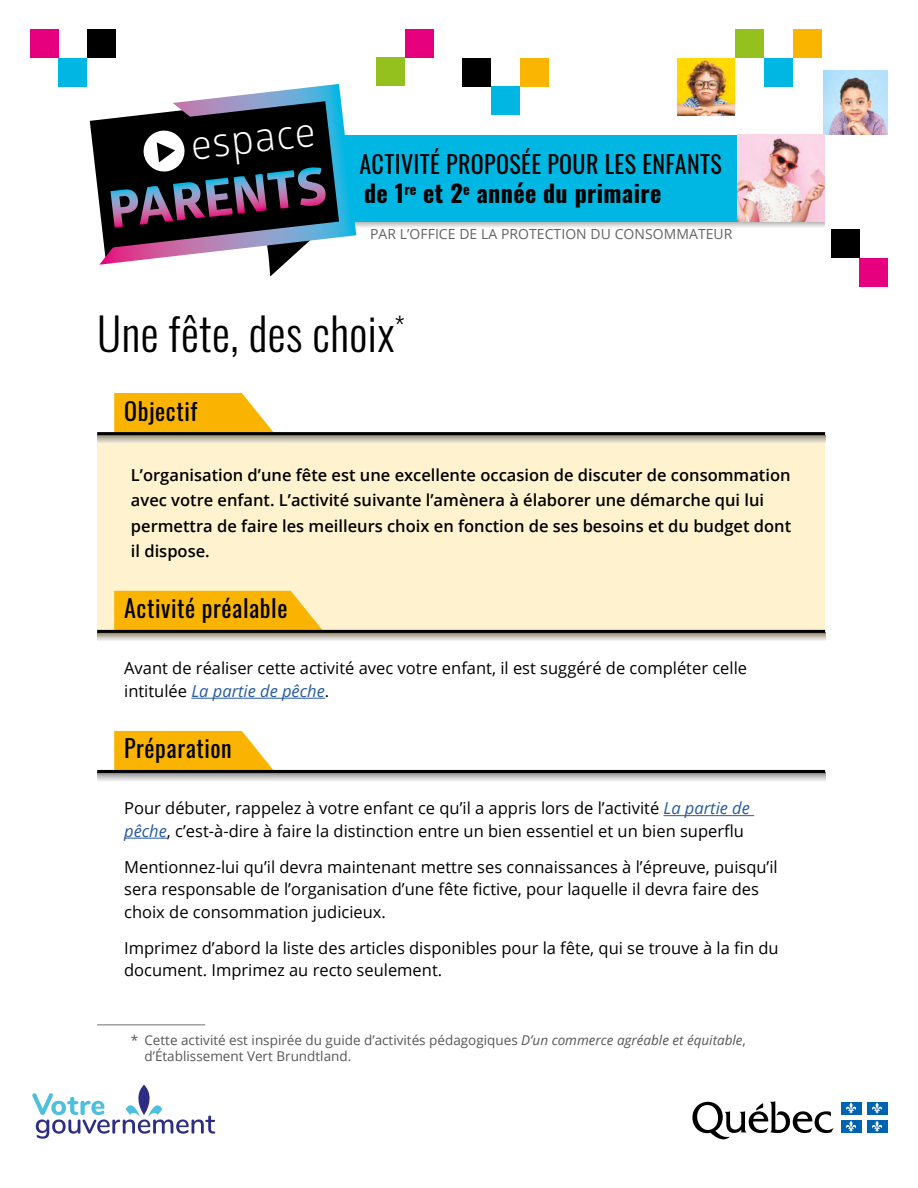
<style>
.page{position:relative;width:918px;height:1188px;background:#fff}
.page>*{position:absolute;margin:0;border:0;box-sizing:border-box;transform-origin:0 0}
.Titre_1{font:300 45px "Oswald";letter-spacing:.01em;color:#000}
.t1{font:40.65px "Glober";color:#fff}
.Titre2{font:24px "Oswald";letter-spacing:.025em;color:#000}
.Activité{font:24px "Oswald";letter-spacing:.015em;color:#000}
.Activité-2{font:700 24px "Oswald";letter-spacing:.015em;color:#000}
.t2{font:16.5px/22.5px "Open Sans";color:#000}
.p_retrait{font:600 16.5px/25.5px "Open Sans";color:#000}
.Activité-3{font:13.95px "Open Sans";letter-spacing:.005em;color:#646363}
.note{font:13.5px/16.5px "Open Sans";color:#575756}
.s1{font-style:italic;color:#275b9b}
.s2{font-style:italic}
</style>
<div class="page">
<svg style="left:114px;top:393px;width:159px;height:39px;background:#fabb19"></svg>
<div style="left:97px;top:434px;width:728px;height:203px;background:#fff2ce"></div>
<hr style="left:97px;top:432px;width:728px;height:3px;background:#000">
<svg style="left:97px;top:435px;width:728px;height:9px;background:#c6bfac"></svg>
<svg style="left:356px;top:221px;width:468px;height:7px;background:#c0d4d8"></svg>
<div style="left:31px;top:29px;width:28px;height:29px;background:#e6007d"></div>
<div style="left:87px;top:29px;width:29px;height:29px;background:#000"></div>
<div style="left:59px;top:58px;width:28px;height:29px;background:#00b7e3"></div>
<div style="left:376px;top:58px;width:29px;height:28px;background:#95c11f"></div>
<div style="left:405px;top:29px;width:29px;height:28px;background:#e6007d"></div>
<div style="left:462px;top:58px;width:29px;height:29px;background:#000"></div>
<div style="left:520px;top:58px;width:29px;height:29px;background:#fab500"></div>
<div style="left:491px;top:86px;width:29px;height:29px;background:#00b7e3"></div>
<div style="left:735px;top:29px;width:29px;height:29px;background:#95c11f"></div>
<div style="left:793px;top:29px;width:29px;height:29px;background:#fab500"></div>
<div style="left:764px;top:58px;width:29px;height:29px;background:#00b7e3"></div>
<img style="left:678px;top:58px;width:57px;height:57px">
<div style="left:113px;top:135px;width:693px;height:86px;background:#00b7e3"></div>
<img style="left:824px;top:71px;width:63px;height:64px">
<svg style="left:252px;top:84px;width:104px;height:153px"></svg>
<svg style="left:90px;top:94px;width:255px;height:183px"></svg>
<div style="left:831px;top:229px;width:29px;height:29px;background:#000"></div>
<div style="left:859px;top:258px;width:29px;height:29px;background:#e6007d"></div>
<img style="left:738px;top:135px;width:86px;height:86px">
<svg style="left:32px;top:1085px;width:183px;height:54px"></svg>
<svg style="left:692px;top:1101px;width:142px;height:39px"></svg>
<div style="left:841px;top:1102px;width:20px;height:12px;background:#0063af"></div>
<svg style="left:846px;top:1102px;width:10px;height:12px"></svg>
<div style="left:867px;top:1102px;width:20px;height:12px;background:#0063af"></div>
<svg style="left:872px;top:1102px;width:10px;height:12px"></svg>
<div style="left:841px;top:1120px;width:20px;height:12px;background:#0063af"></div>
<svg style="left:846px;top:1121px;width:10px;height:11px"></svg>
<div style="left:867px;top:1120px;width:20px;height:12px;background:#0063af"></div>
<svg style="left:872px;top:1121px;width:10px;height:11px"></svg>
<svg style="left:114px;top:591px;width:209px;height:39px;background:#f9b810"></svg>
<svg style="left:97px;top:633px;width:728px;height:8px;background:#c7c3ba"></svg>
<svg style="left:97px;top:773px;width:728px;height:8px;background:#c3c3c3"></svg>
<hr style="left:97px;top:630px;width:728px;height:3px;background:#000">
<svg style="left:114px;top:731px;width:160px;height:39px;background:#fabb1a"></svg>
<hr style="left:97px;top:770px;width:728px;height:3px;background:#000">
<hr style="left:191px;top:698px;width:134px;height:1px;background:#275b9b">
<hr style="left:664px;top:815px;width:90px;height:1px;background:#275b9b">
<hr style="left:124px;top:838px;width:43px;height:1px;background:#275b9b">
<hr style="left:97px;top:1024px;width:108px;height:1px;background:#706f6f">
<h2 class="t1" style="left:187px;top:118px;width:127px;rotate:-7deg">espace</h2>
<p class="Activité" style="left:360px;top:143px;width:364px">ACTIVITÉ PROPOSÉE POUR LES ENFANTS</p>
<p class="Activité-2" style="left:364px;top:181px;width:299px">de 1<sup>re</sup> et 2<sup>e</sup> année du primaire</p>
<p class="Activité-3" style="left:370px;top:224px;width:364px">PAR L’OFFICE DE LA PROTECTION DU CONSOMMATEUR</p>
<h1 class="Titre_1" style="left:97px;top:294px;width:309px">Une fête, des choix<sup>*</sup></h1>
<h2 class="Titre2" style="left:124px;top:390px;width:75px">Objectif</h2>
<p class="p_retrait" style="left:131px;top:461px;width:662px">L’organisation d’une fête est une excellente occasion de discuter de consommation avec votre enfant. L’activité suivante l’amènera à élaborer une démarche qui lui permettra de faire les meilleurs choix en fonction de ses besoins et du budget dont il dispose.</p>
<h2 class="Titre2" style="left:124px;top:587px;width:165px">Activité préalable</h2>
<p class="t2" style="left:124px;top:657px;width:624px">Avant de réaliser cette activité avec votre enfant, il est suggéré de compléter celle intitulée <span class="s1">La partie de pêche</span>.</p>
<h2 class="Titre2" style="left:124px;top:727px;width:109px">Préparation</h2>
<p class="t2" style="left:124px;top:797px;width:627px">Pour débuter, rappelez à votre enfant ce qu’il a appris lors de l’activité <span class="s1">La partie de pêche</span>, c’est-à-dire à faire la distinction entre un bien essentiel et un bien superflu</p>
<p class="t2" style="left:124px;top:855px;width:655px">Mentionnez-lui qu’il devra maintenant mettre ses connaissances à l’épreuve, puisqu’il sera responsable de l’organisation d’une fête fictive, pour laquelle il devra faire des choix de consommation judicieux.</p>
<p class="t2" style="left:124px;top:936px;width:656px">Imprimez d’abord la liste des articles disponibles pour la fête, qui se trouve à la fin du document. Imprimez au recto seulement.</p>
<p class="note" style="left:144px;top:1031px;width:603px;text-indent:-14px">* Cette activité est inspirée du guide d’activités pédagogiques <span class="s2">D’un commerce agréable et équitable</span>, d’Établissement Vert Brundtland.</p>
</div>
